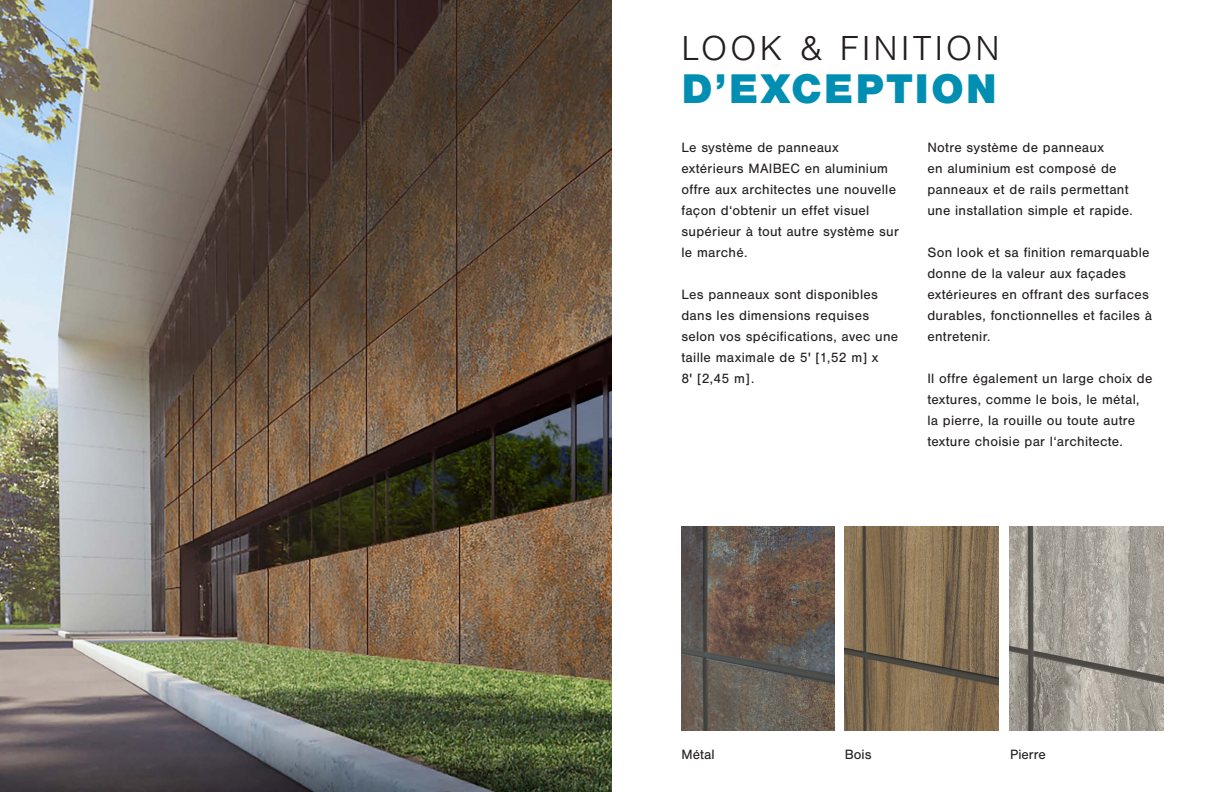
<style>
.page{position:relative;width:1224px;height:792px;background:#fff}
.page>*{position:absolute;margin:0;border:0;box-sizing:border-box;transform-origin:0 0}
.Sous-titre{font:900 43px "Nimbus San";letter-spacing:.05em;color:#008fb3}
.Sous-titre-2{font:300 36px "Nimbus San";letter-spacing:.095em;color:#231f20}
.t1{font:14px "Nimbus San";letter-spacing:.02em;color:#231f20}
</style>
<div class="page">
<img style="left:0;top:0;width:612px;height:792px">
<img style="left:845px;top:526px;width:153px;height:204px">
<img style="left:681px;top:526px;width:153px;height:204px">
<img style="left:1009px;top:526px;width:154px;height:204px">
<p class="Sous-titre-2" style="left:681px;top:29px;width:320px">LOOK &amp; FINITION</p>
<p class="Sous-titre" style="left:681px;top:64px;width:317px">D’EXCEPTION</p>
<p class="t1" style="left:681px;top:140px;width:159px">Le système de panneaux</p>
<p class="t1" style="left:681px;top:161px;width:208px">extérieurs MAIBEC en aluminium</p>
<p class="t1" style="left:681px;top:182px;width:216px">offre aux architectes une nouvelle</p>
<p class="t1" style="left:681px;top:203px;width:190px">façon d‘obtenir un effet visuel</p>
<p class="t1" style="left:681px;top:224px;width:219px">supérieur à tout autre système sur</p>
<p class="t1" style="left:681px;top:245px;width:67px">le marché.</p>
<p class="t1" style="left:681px;top:287px;width:198px">Les panneaux sont disponibles</p>
<p class="t1" style="left:681px;top:308px;width:189px">dans les dimensions requises</p>
<p class="t1" style="left:681px;top:329px;width:218px">selon vos spécifications, avec une</p>
<p class="t1" style="left:681px;top:350px;width:199px">taille maximale de 5' [1,52 m] x</p>
<p class="t1" style="left:681px;top:371px;width:74px">8' [2,45 m].</p>
<p class="t1" style="left:927px;top:140px;width:178px">Notre système de panneaux</p>
<p class="t1" style="left:927px;top:161px;width:191px">en aluminium est composé de</p>
<p class="t1" style="left:927px;top:182px;width:203px">panneaux et de rails permettant</p>
<p class="t1" style="left:927px;top:203px;width:207px">une installation simple et rapide.</p>
<p class="t1" style="left:927px;top:245px;width:224px">Son look et sa finition remarquable</p>
<p class="t1" style="left:927px;top:266px;width:200px">donne de la valeur aux façades</p>
<p class="t1" style="left:927px;top:287px;width:223px">extérieures en offrant des surfaces</p>
<p class="t1" style="left:927px;top:308px;width:226px">durables, fonctionnelles et faciles à</p>
<p class="t1" style="left:927px;top:329px;width:65px">entretenir.</p>
<p class="t1" style="left:927px;top:371px;width:227px">Il offre également un large choix de</p>
<p class="t1" style="left:927px;top:392px;width:214px">textures, comme le bois, le métal,</p>
<p class="t1" style="left:927px;top:413px;width:209px">la pierre, la rouille ou toute autre</p>
<p class="t1" style="left:927px;top:434px;width:197px">texture choisie par l‘architecte.</p>
<p class="t1" style="left:681px;top:747px;width:35px">Métal</p>
<p class="t1" style="left:845px;top:747px;width:28px">Bois</p>
<p class="t1" style="left:1010px;top:747px;width:37px">Pierre</p>
</div>
